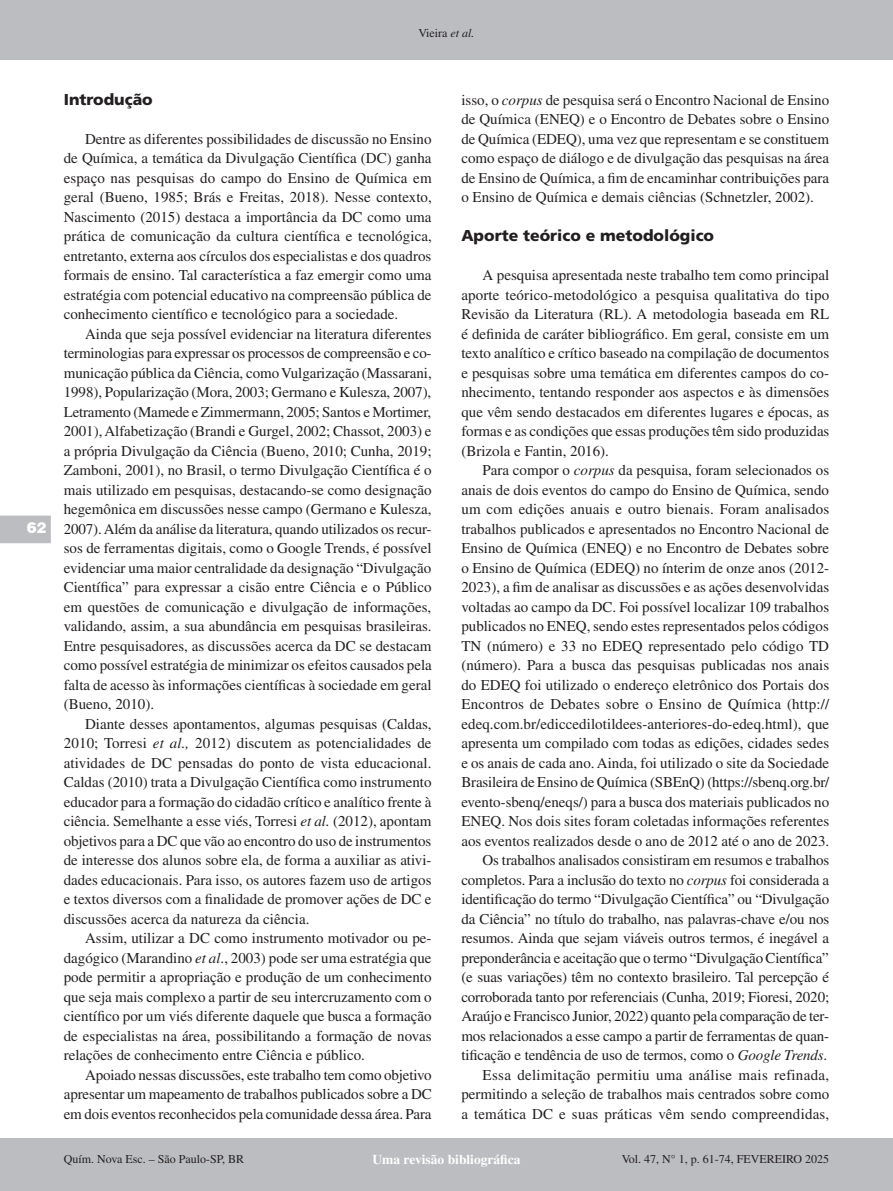
<style>
.page{position:relative;width:893px;height:1191px;background:#fff}
.page>*{position:absolute;margin:0;border:0;box-sizing:border-box;transform-origin:0 0}
.Sessão{font:900 15.75px "Frutiger LT Std";color:#231f20}
.t1{font:15px/19.5px "Times LT Std";color:#231f20;text-align:justify}
.t2{font:900 15px "Swiss 721 BT";color:#fff}
.t3{font:700 13.5px "Times LT Std";color:#fff}
.t4{font:12px "Times LT Std";color:#231f20}
.s1{font-style:italic}
</style>
<div class="page">
<div style="left:0;top:0;width:893px;height:60px;background:#bcbdc0"></div>
<div style="left:0;top:1138px;width:893px;height:53px;background:#bcbdc0"></div>
<svg style="left:0;top:515px;width:51px;height:28px"></svg>
<p class="t4" style="left:418px;top:27px;width:58px">Vieira <span class="s1">et al.</span></p>
<p class="t2" style="left:27px;top:518px;width:21px">62</p>
<p class="Sessão" style="left:64px;top:90px;width:91px">Introdução</p>
<p class="t1" style="left:64px;top:129px;width:370px;text-indent:21px">Dentre as diferentes possibilidades de discussão no Ensino de Química, a temática da Divulgação Científica (DC) ganha espaço nas pesquisas do campo do Ensino de Química em geral (Bueno, 1985; Brás e Freitas, 2018). Nesse contexto, Nascimento (2015) destaca a importância da DC como uma prática de comunicação da cultura científica e tecnológica, entretanto, externa aos círculos dos especialistas e dos quadros formais de ensino. Tal característica a faz emergir como uma estratégia com potencial educativo na compreensão pública de conhecimento científico e tecnológico para a sociedade.</p>
<p class="t1" style="left:64px;top:324px;width:370px;text-indent:21px">Ainda que seja possível evidenciar na literatura diferentes terminologias para expressar os processos de compreensão e co&shy;municação pública da Ciência, como Vulgarização (Massarani, 1998), Popularização (Mora, 2003; Germano e Kulesza, 2007), Letramento (Mamede e Zimmermann, 2005; Santos e Mortimer, 2001), Alfabetização (Brandi e Gurgel, 2002; Chassot, 2003) e a própria Divulgação da Ciência (Bueno, 2010; Cunha, 2019; Zamboni, 2001), no Brasil, o termo Divulgação Científica é o mais utilizado em pesquisas, destacando-se como designação hegemônica em discussões nesse campo (Germano e Kulesza, 2007). Além da análise da literatura, quando utilizados os recur&shy;sos de ferramentas digitais, como o Google Trends, é possível evidenciar uma maior centralidade da designação “Divulgação Científica” para expressar a cisão entre Ciência e o Público em questões de comunicação e divulgação de informações, validando, assim, a sua abundância em pesquisas brasileiras.<br>Entre pesquisadores, as discussões acerca da DC se destacam como possível estratégia de minimizar os efeitos causados pela falta de acesso às informações científicas à sociedade em geral (Bueno, 2010).</p>
<p class="t1" style="left:64px;top:714px;width:369px;text-indent:21px">Diante desses apontamentos, algumas pesquisas (Caldas, 2010; Torresi <span class="s1">et al.,</span> 2012) discutem as potencialidades de atividades de DC pensadas do ponto de vista educacional.<br>Caldas (2010) trata a Divulgação Científica como instrumento educador para a formação do cidadão crítico e analítico frente à ciência. Semelhante a esse viés, Torresi <span class="s1">et al.</span> (2012), apontam objetivos para a DC que vão ao encontro do uso de instrumentos de interesse dos alunos sobre ela, de forma a auxiliar as ativi&shy;dades educacionais. Para isso, os autores fazem uso de artigos e textos diversos com a finalidade de promover ações de DC e discussões acerca da natureza da ciência.</p>
<p class="t1" style="left:64px;top:928px;width:369px;text-indent:21px">Assim, utilizar a DC como instrumento motivador ou pe&shy;dagógico (Marandino <span class="s1">et al</span>., 2003) pode ser uma estratégia que pode permitir a apropriação e produção de um conhecimento que seja mais complexo a partir de seu intercruzamento com o científico por um viés diferente daquele que busca a formação de especialistas na área, possibilitando a formação de novas relações de conhecimento entre Ciência e público.</p>
<p class="t1" style="left:64px;top:1065px;width:369px;text-indent:21px">Apoiado nessas discussões, este trabalho tem como objetivo apresentar um mapeamento de trabalhos publicados sobre a DC em dois eventos reconhecidos pela comunidade dessa área. Para</p>
<p class="t1" style="left:461px;top:90px;width:369px">isso, o <span class="s1">corpus</span> de pesquisa será o Encontro Nacional de Ensino de Química (ENEQ) e o Encontro de Debates sobre o Ensino de Química (EDEQ), uma vez que representam e se constituem como espaço de diálogo e de divulgação das pesquisas na área de Ensino de Química, a fim de encaminhar contribuições para o Ensino de Química e demais ciências (Schnetzler, 2002).</p>
<p class="Sessão" style="left:461px;top:226px;width:254px">Aporte teórico e metodológico</p>
<p class="t1" style="left:461px;top:265px;width:370px;text-indent:21px">A pesquisa apresentada neste trabalho tem como principal aporte teórico-metodológico a pesquisa qualitativa do tipo Revisão da Literatura (RL). A metodologia baseada em RL é definida de caráter bibliográfico. Em geral, consiste em um texto analítico e crítico baseado na compilação de documentos e pesquisas sobre uma temática em diferentes campos do co&shy;nhecimento, tentando responder aos aspectos e às dimensões que vêm sendo destacados em diferentes lugares e épocas, as formas e as condições que essas produções têm sido produzidas (Brizola e Fantin, 2016).</p>
<p class="t1" style="left:461px;top:460px;width:370px;text-indent:21px">Para compor o <span class="s1">corpus</span> da pesquisa, foram selecionados os anais de dois eventos do campo do Ensino de Química, sendo um com edições anuais e outro bienais. Foram analisados trabalhos publicados e apresentados no Encontro Nacional de Ensino de Química (ENEQ) e no Encontro de Debates sobre o Ensino de Química (EDEQ) no ínterim de onze anos (2012- 2023), a fim de analisar as discussões e as ações desenvolvidas voltadas ao campo da DC. Foi possível localizar 109 trabalhos publicados no ENEQ, sendo estes representados pelos códigos TN (número) e 33 no EDEQ representado pelo código TD (número). Para a busca das pesquisas publicadas nos anais do EDEQ foi utilizado o endereço eletrônico dos Portais dos Encontros de Debates sobre o Ensino de Química (http:// edeq.com.br/ediccedilotildees-anteriores-do-edeq.html), que apresenta um compilado com todas as edições, cidades sedes e os anais de cada ano. Ainda, foi utilizado o site da Sociedade Brasileira de Ensino de Química (SBEnQ) (https://sbenq.org.br/ evento-sbenq/eneqs/) para a busca dos materiais publicados no ENEQ. Nos dois sites foram coletadas informações referentes aos eventos realizados desde o ano de 2012 até o ano de 2023.</p>
<p class="t1" style="left:461px;top:850px;width:369px;text-indent:21px">Os trabalhos analisados consistiram em resumos e trabalhos completos. Para a inclusão do texto no <span class="s1">corpus</span> foi considerada a identificação do termo “Divulgação Científica” ou “Divulgação da Ciência” no título do trabalho, nas palavras-chave e/ou nos resumos. Ainda que sejam viáveis outros termos, é inegável a preponderância e aceitação que o termo “Divulgação Científica” (e suas variações) têm no contexto brasileiro. Tal percepção é corroborada tanto por referenciais (Cunha, 2019; Fioresi, 2020; Araújo e Francisco Junior, 2022) quanto pela comparação de ter&shy;mos relacionados a esse campo a partir de ferramentas de quan&shy;tificação e tendência de uso de termos, como o <span class="s1">Google Trends</span>.</p>
<p class="t1" style="left:461px;top:1065px;width:369px;text-indent:21px">Essa delimitação permitiu uma análise mais refinada, permitindo a seleção de trabalhos mais centrados sobre como a temática DC e suas práticas vêm sendo compreendidas,</p>
<p class="t4" style="left:64px;top:1152px;width:182px">Quím. Nova Esc. – São Paulo-SP, BR</p>
<p class="t3" style="left:372px;top:1151px;width:150px">Uma revisão bibliográfica</p>
<p class="t4" style="left:622px;top:1152px;width:209px">Vol. 47, N° 1, p. 61-74, FEVEREIRO 2025</p>
</div>
